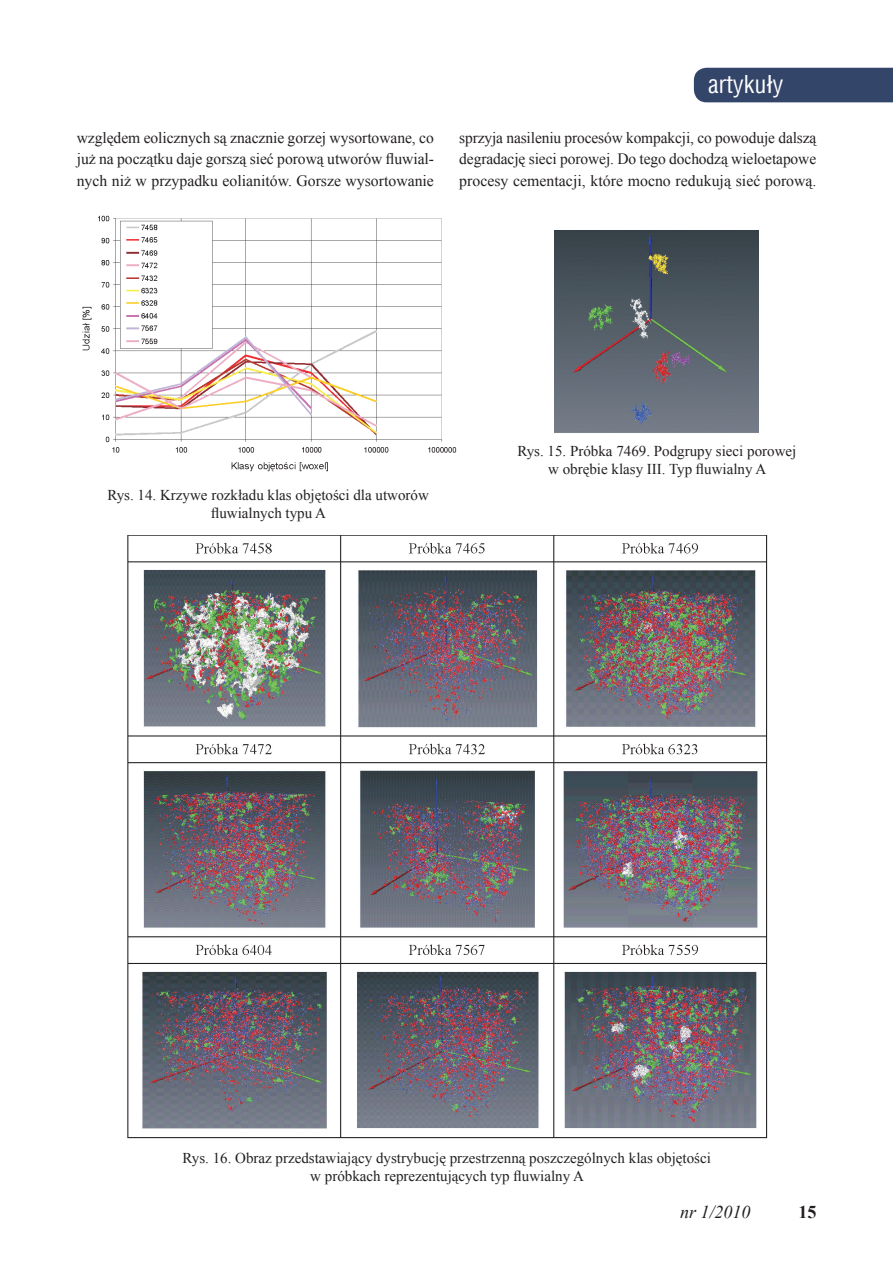
<style>
.page{position:relative;width:893px;height:1263px;background:#fff}
.page>*{position:absolute;margin:0;border:0;box-sizing:border-box;transform-origin:0 0}
.t1{font:24px "Switzerland Condensed";color:#fff}
.t2{font:italic 18px "Times New Roman";color:#231f20}
.t3{font:700 18px "Times New Roman";color:#231f20}
.t4{font:15.75px/21.5px "Times New Roman";color:#231f20;text-align:justify}
.t5{font:15px/18px "Times New Roman";color:#231f20;text-align:center}
</style>
<div class="page">
<div style="left:694px;top:68px;width:199px;height:34px;background:#334569"></div>
<img style="left:555px;top:231px;width:204px;height:202px">
<img style="left:127px;top:535px;width:641px;height:604px">
<img style="left:82px;top:215px;width:375px;height:257px">
<div style="left:159px;top:224px;width:49px;height:122px;background:#fff"></div>
<p class="t4" style="left:77px;top:126px;width:359px">względem eolicznych są znacznie gorzej wysortowane, co już na początku daje gorszą sieć porową utworów fluwial&shy;nych niż w przypadku eolianitów. Gorsze wysortowanie</p>
<h1 class="t1" style="left:708px;top:70px;width:77px">artykuły</h1>
<p class="t4" style="left:459px;top:126px;width:359px">sprzyja nasileniu procesów kompakcji, co powoduje dalszą degradację sieci porowej. Do tego dochodzą wieloetapowe procesy cementacji, które mocno redukują sieć porową.</p>
<p class="t5" style="left:107px;top:486px;width:323px">Rys. 14. Krzywe rozkładu klas objętości dla utworów fluwialnych typu A</p>
<p class="t5" style="left:517px;top:442px;width:280px">Rys. 15. Próbka 7469. Podgrupy sieci porowej w obrębie klasy III. Typ fluwialny A</p>
<p class="t5" style="left:182px;top:1149px;width:530px">Rys. 16. Obraz przedstawiający dystrybucję przestrzenną poszczególnych klas objętości w próbkach reprezentujących typ fluwialny A</p>
<p class="t2" style="left:680px;top:1200px;width:72px">nr 1/2010</p>
<p class="t3" style="left:798px;top:1199px;width:19px">15</p>
</div>
